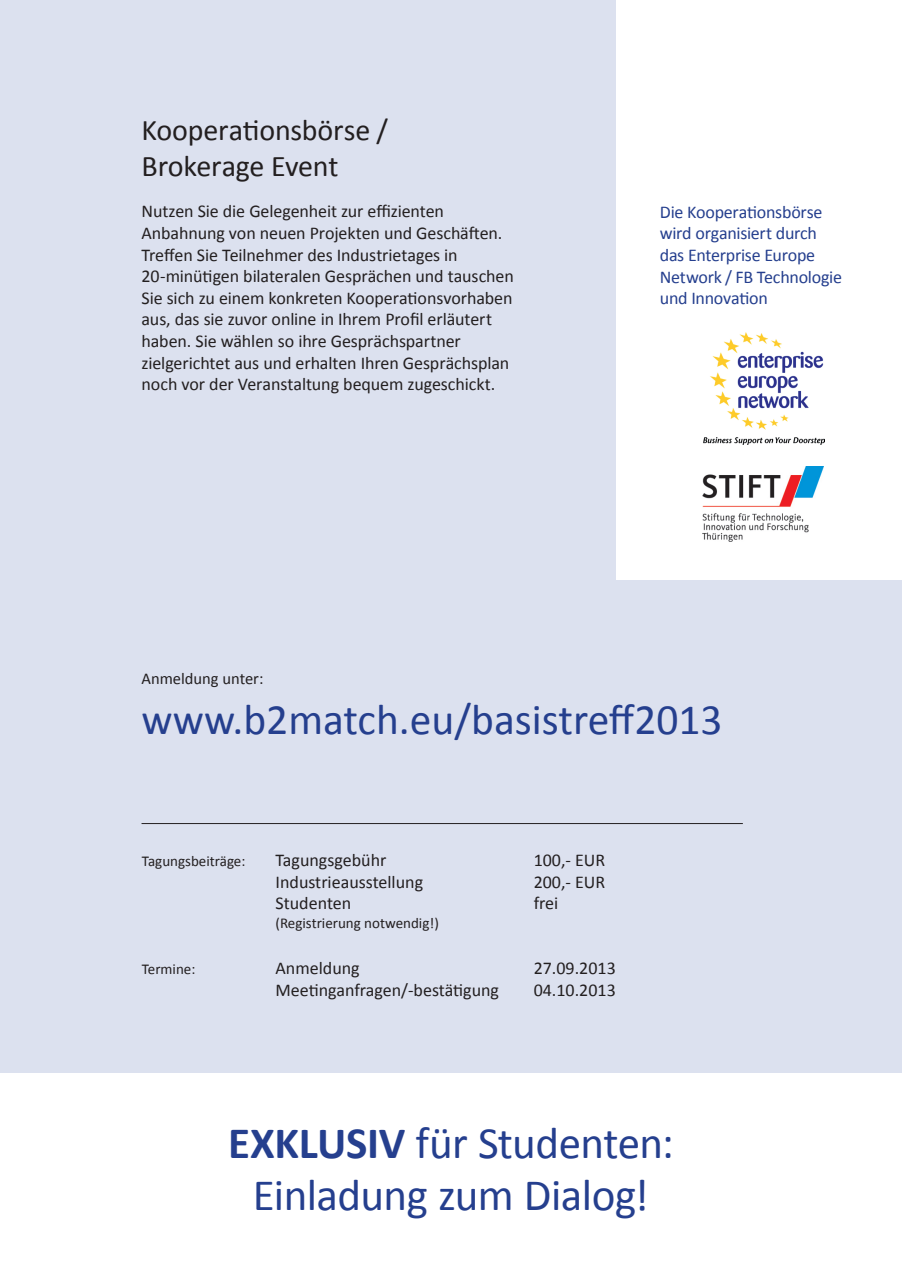
<style>
.page{position:relative;width:902px;height:1272px;background:#fff}
.page>*{position:absolute;margin:0;border:0;box-sizing:border-box;transform-origin:0 0}
.t1{font:45px/52.5px "Calibri";letter-spacing:-.015em;color:#253f8e;text-align:center}
.t2{font:43.5px "Calibri";color:#253f8e}
.t3{font:30px/36px "Calibri";letter-spacing:-.005em;color:#231f20}
.t4{font:18px/21.6px "Calibri";letter-spacing:-.005em;color:#231f20}
.t5{font:18px/21.6px "Calibri";letter-spacing:-.015em;color:#253f8e}
.t6{font:16.5px "Calibri";color:#231f20}
.t7{font:15px "Calibri";color:#231f20}
.s1{font-weight:700}
</style>
<div class="page">
<div style="left:0;top:0;width:901px;height:1071px;background:#dce1ef"></div>
<div style="left:617px;top:0;width:284px;height:579px;background:#fff"></div>
<hr style="left:141px;top:823px;width:601px;height:1px;background:#231f20">
<img style="left:703px;top:332px;width:121px;height:113px">
<img style="left:702px;top:466px;width:121px;height:75px">
<h3 class="t3" style="left:141px;top:112px;width:248px">Kooperationsbörse /<br>Brokerage Event</h3>
<p class="t4" style="left:141px;top:201px;width:374px">Nutzen Sie die Gelegenheit zur effizienten Anbahnung von neuen Projekten und Geschäften.<br>Treffen Sie Teilnehmer des Industrietages in 20-minütigen bilateralen Gesprächen und tauschen Sie sich zu einem konkreten Kooperationsvorhaben aus, das sie zuvor online in Ihrem Profil erläutert haben. Sie wählen so ihre Gesprächspartner zielgerichtet aus und erhalten Ihren Gesprächsplan noch vor der Veranstaltung bequem zugeschickt.</p>
<p class="t5" style="left:659px;top:201px;width:184px">Die Kooperationsbörse wird organisiert durch das Enterprise Europe<br>Network / FB Technologie und Innovation</p>
<p class="t6" style="left:141px;top:668px;width:123px">Anmeldung unter:</p>
<h2 class="t2" style="left:141px;top:691px;width:582px">www.b2match.eu/basistreff2013</h2>
<p class="t7" style="left:142px;top:851px;width:105px">Tagungsbeiträge:</p>
<p class="t4" style="left:275px;top:849px;width:112px">Tagungsgebühr</p>
<p class="t4" style="left:533px;top:849px;width:73px">100,- EUR</p>
<p class="t4" style="left:275px;top:871px;width:149px">Industrieausstellung</p>
<p class="t4" style="left:533px;top:871px;width:73px">200,- EUR</p>
<p class="t4" style="left:275px;top:892px;width:77px">Studenten</p>
<p class="t4" style="left:533px;top:892px;width:26px">frei</p>
<p class="t7" style="left:275px;top:913px;width:165px">(Registrierung notwendig!)</p>
<p class="t7" style="left:142px;top:959px;width:55px">Termine:</p>
<p class="t4" style="left:275px;top:957px;width:86px">Anmeldung</p>
<p class="t4" style="left:533px;top:957px;width:84px">27.09.2013</p>
<p class="t4" style="left:275px;top:979px;width:225px">Meetinganfragen/-bestätigung</p>
<p class="t4" style="left:533px;top:979px;width:84px">04.10.2013</p>
<h1 class="t1" style="left:228px;top:1116px;width:447px"><span class="s1">EXKLUSIV</span> für Studenten:<br>Einladung zum Dialog!</h1>
</div>
